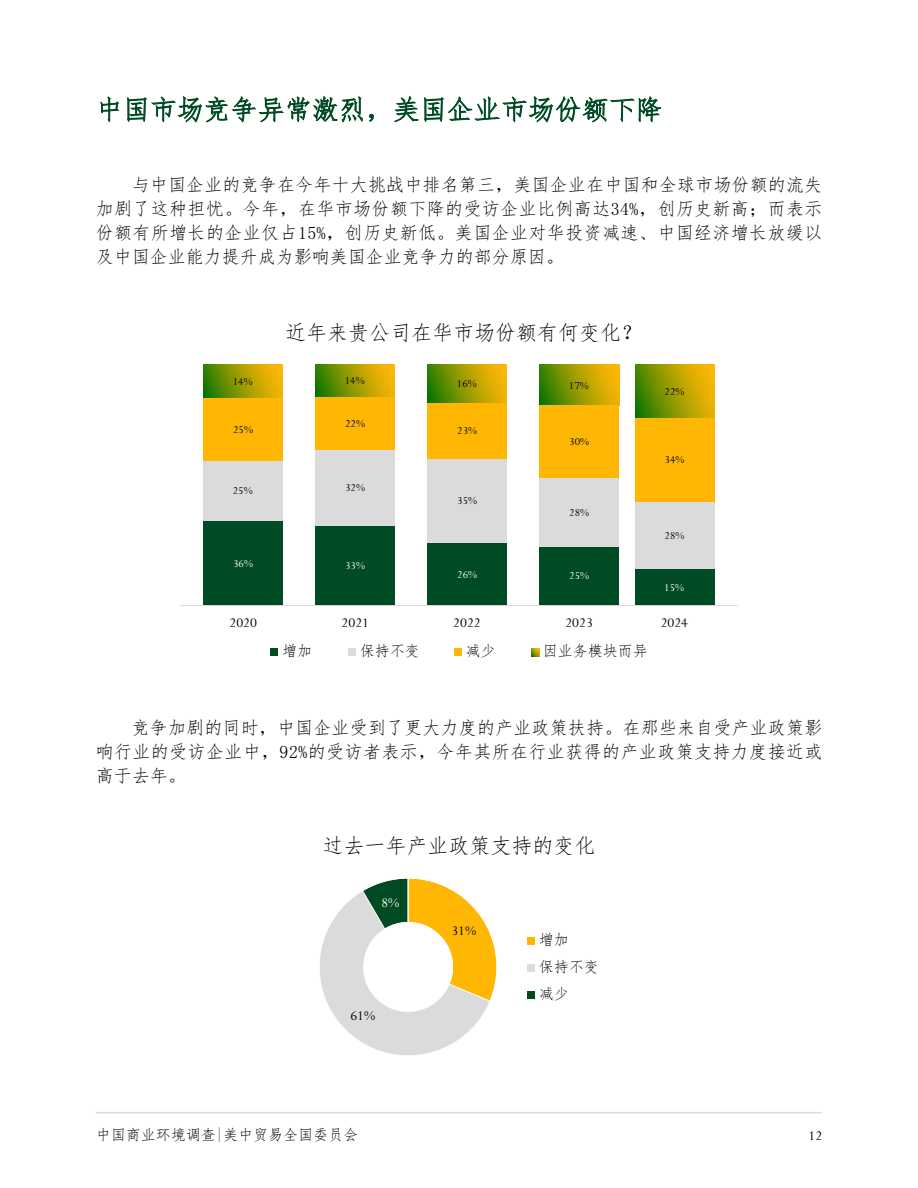
<style>
.page{position:relative;width:918px;height:1188px;background:#fff}
.page>*{position:absolute;margin:0;border:0;box-sizing:border-box;transform-origin:0 0}
.t1{font:21px "Fang Song";color:#000}
.t2{font:18px/24px "Fang Song";letter-spacing:.02em;color:#000;text-align:justify}
.t3{font:15px/27px "Fang Song";color:#000}
.t4{font:15px "Perpetua";color:#000}
.t5{font:15px "Perpetua";color:#fff}
.t6{font:12px "Perpetua";color:#000}
.t7{font:12px "Perpetua";color:#fff}
</style>
<div class="page">
<svg style="left:100px;top:96px;width:19px;height:26px"></svg>
<svg style="left:127px;top:96px;width:236px;height:27px"></svg>
<svg style="left:369px;top:114px;width:5px;height:8px"></svg>
<svg style="left:394px;top:96px;width:24px;height:26px"></svg>
<svg style="left:424px;top:96px;width:237px;height:27px"></svg>
<div style="left:270px;top:648px;width:8px;height:8px;background:#004b23"></div>
<div style="left:349px;top:648px;width:7px;height:8px;background:#dbdbdb"></div>
<div style="left:454px;top:648px;width:8px;height:8px;background:#ffb703"></div>
<svg style="left:532px;top:648px;width:7px;height:8px"></svg>
<svg style="left:204px;top:365px;width:79px;height:34px"></svg>
<svg style="left:316px;top:365px;width:79px;height:32px"></svg>
<svg style="left:428px;top:365px;width:79px;height:38px"></svg>
<svg style="left:540px;top:365px;width:79px;height:41px"></svg>
<svg style="left:635px;top:365px;width:79px;height:53px"></svg>
<div style="left:204px;top:521px;width:79px;height:85px;background:#004b23"></div>
<div style="left:204px;top:461px;width:79px;height:60px;background:#dbdbdb"></div>
<div style="left:204px;top:399px;width:79px;height:62px;background:#ffb703"></div>
<div style="left:316px;top:526px;width:79px;height:80px;background:#004b23"></div>
<div style="left:316px;top:449px;width:79px;height:77px;background:#dbdbdb"></div>
<div style="left:316px;top:397px;width:79px;height:52px;background:#ffb703"></div>
<div style="left:540px;top:546px;width:79px;height:60px;background:#004b23"></div>
<div style="left:540px;top:478px;width:79px;height:68px;background:#dbdbdb"></div>
<div style="left:540px;top:406px;width:79px;height:72px;background:#ffb703"></div>
<div style="left:635px;top:569px;width:79px;height:37px;background:#004b23"></div>
<div style="left:635px;top:502px;width:79px;height:67px;background:#dbdbdb"></div>
<div style="left:635px;top:418px;width:79px;height:84px;background:#ffb703"></div>
<div style="left:428px;top:543px;width:79px;height:63px;background:#004b23"></div>
<div style="left:428px;top:458px;width:79px;height:85px;background:#dbdbdb"></div>
<div style="left:428px;top:403px;width:79px;height:55px;background:#ffb703"></div>
<hr style="left:180px;top:605px;width:558px;height:1px;background:#dbdbdb">
<div style="left:527px;top:937px;width:8px;height:8px;background:#ffb703"></div>
<div style="left:527px;top:964px;width:8px;height:8px;background:#dbdbdb"></div>
<div style="left:527px;top:991px;width:8px;height:8px;background:#004b23"></div>
<svg style="left:320px;top:878px;width:177px;height:178px"></svg>
<hr style="left:96px;top:1112px;width:726px;height:1px;background:#dbdbdb">
<p class="t2" style="left:96px;top:173px;width:728px;text-indent:36px">与中国企业的竞争在今年十大挑战中排名第三，美国企业在中国和全球市场份额的流失加剧了这种担忧。今年，在华市场份额下降的受访企业比例高达34%，创历史新高；而表示份额有所增长的企业仅占15%，创历史新低。美国企业对华投资减速、中国经济增长放缓以及中国企业能力提升成为影响美国企业竞争力的部分原因。</p>
<p class="t1" style="left:285px;top:322px;width:358px">近年来贵公司在华市场份额有何变化？</p>
<p class="t6" style="left:233px;top:376px;width:21px">14%</p>
<p class="t6" style="left:233px;top:424px;width:21px">25%</p>
<p class="t6" style="left:345px;top:375px;width:21px">14%</p>
<p class="t6" style="left:345px;top:417px;width:21px">22%</p>
<p class="t6" style="left:457px;top:378px;width:21px">16%</p>
<p class="t6" style="left:457px;top:424px;width:21px">23%</p>
<p class="t6" style="left:569px;top:379px;width:21px">17%</p>
<p class="t6" style="left:665px;top:385px;width:21px">22%</p>
<p class="t6" style="left:569px;top:436px;width:21px">30%</p>
<p class="t6" style="left:665px;top:454px;width:21px">34%</p>
<p class="t6" style="left:233px;top:485px;width:21px">25%</p>
<p class="t6" style="left:345px;top:482px;width:21px">32%</p>
<p class="t6" style="left:457px;top:494px;width:21px">35%</p>
<p class="t6" style="left:569px;top:506px;width:21px">28%</p>
<p class="t6" style="left:665px;top:529px;width:21px">28%</p>
<p class="t7" style="left:233px;top:557px;width:21px">36%</p>
<p class="t7" style="left:345px;top:560px;width:21px">33%</p>
<p class="t7" style="left:457px;top:568px;width:21px">26%</p>
<p class="t7" style="left:569px;top:570px;width:21px">25%</p>
<p class="t7" style="left:664px;top:581px;width:21px">15%</p>
<p class="t4" style="left:230px;top:615px;width:29px">2020</p>
<p class="t4" style="left:342px;top:615px;width:29px">2021</p>
<p class="t4" style="left:453px;top:615px;width:29px">2022</p>
<p class="t4" style="left:565px;top:615px;width:29px">2023</p>
<p class="t4" style="left:661px;top:615px;width:29px">2024</p>
<p class="t3" style="left:282px;top:638px;width:31px">增加</p>
<p class="t3" style="left:360px;top:638px;width:61px">保持不变</p>
<p class="t3" style="left:466px;top:638px;width:31px">减少</p>
<p class="t3" style="left:543px;top:638px;width:106px">因业务模块而异</p>
<p class="t2" style="left:96px;top:716px;width:728px;text-indent:36px">竞争加剧的同时，中国企业受到了更大力度的产业政策扶持。在那些来自受产业政策影响行业的受访企业中，92%的受访者表示，今年其所在行业获得的产业政策支持力度接近或高于去年。</p>
<p class="t1" style="left:322px;top:835px;width:275px">过去一年产业政策支持的变化</p>
<p class="t5" style="left:381px;top:895px;width:20px">8%</p>
<p class="t4" style="left:350px;top:1007px;width:26px">61%</p>
<p class="t4" style="left:451px;top:923px;width:26px">31%</p>
<p class="t3" style="left:539px;top:926px;width:61px">增加<br>保持不变减少</p>
<p class="t3" style="left:96px;top:1121px;width:264px">中国商业环境调查|美中贸易全国委员会</p>
<p class="t4" style="left:809px;top:1128px;width:15px">12</p>
</div>
